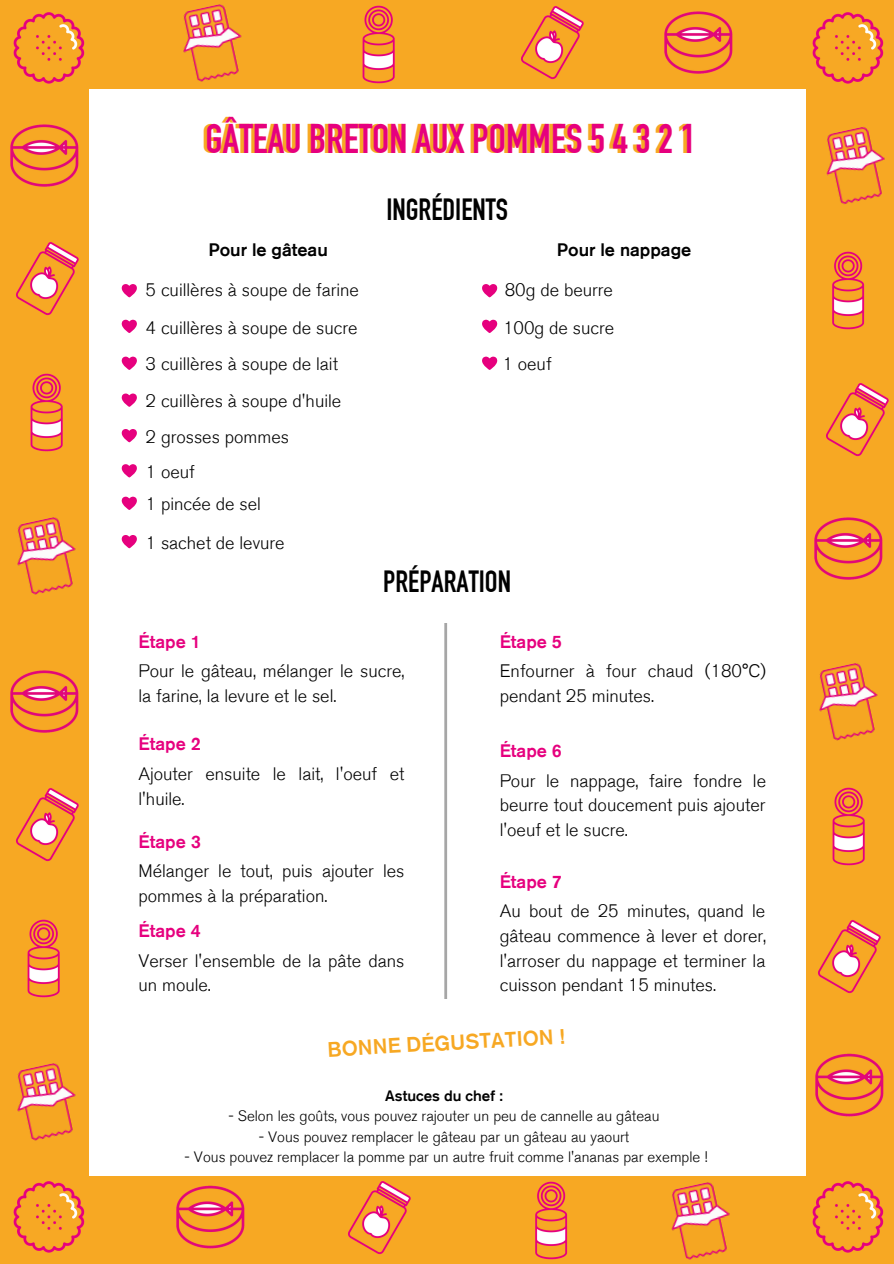
<style>
.page{position:relative;width:894px;height:1264px;background:#fff}
.page>*{position:absolute;margin:0;border:0;box-sizing:border-box;transform-origin:0 0}
.t1{font:40.5px "DIN Engschrift";color:#e6007e}
.t2{font:30px "DIN Engschrift";color:#000}
.t3{font:500 21px "Akzidenz Grotesk BE";color:#f7a823}
.t4{font:300 18px/24.8px "Akzidenz Grotesk BE";color:#000}
.t5{font:500 18px "Akzidenz Grotesk BE";color:#e6007e}
.t6{font:500 18px "Akzidenz Grotesk BE";color:#000}
.t7{font:300 15px "Akzidenz Grotesk BE";color:#000}
.t8{font:500 15px "Akzidenz Grotesk BE";color:#000}
</style>
<div class="page">
<div style="left:0;top:0;width:893px;height:1263px;background:#f7a823"></div>
<div style="left:89px;top:89px;width:717px;height:1087px;background:#fff"></div>
<img style="left:13px;top:12px;width:72px;height:72px">
<img style="left:812px;top:12px;width:72px;height:72px">
<img style="left:13px;top:1181px;width:72px;height:72px">
<img style="left:812px;top:1181px;width:72px;height:72px">
<img style="left:183px;top:4px;width:59px;height:78px">
<img style="left:826px;top:127px;width:59px;height:77px">
<img style="left:671px;top:1182px;width:59px;height:78px">
<img style="left:17px;top:1063px;width:59px;height:78px">
<img style="left:521px;top:6px;width:62px;height:74px">
<img style="left:826px;top:383px;width:62px;height:74px">
<img style="left:348px;top:1181px;width:63px;height:74px">
<img style="left:16px;top:788px;width:63px;height:73px">
<img style="left:362px;top:5px;width:33px;height:79px">
<img style="left:832px;top:251px;width:32px;height:79px">
<img style="left:535px;top:1181px;width:33px;height:79px">
<img style="left:664px;top:11px;width:69px;height:63px">
<img style="left:176px;top:1185px;width:69px;height:64px">
<img style="left:814px;top:517px;width:68px;height:63px">
<img style="left:819px;top:663px;width:59px;height:78px">
<img style="left:818px;top:920px;width:62px;height:73px">
<img style="left:832px;top:787px;width:33px;height:79px">
<img style="left:815px;top:1053px;width:68px;height:64px">
<img style="left:27px;top:919px;width:33px;height:79px">
<img style="left:10px;top:670px;width:69px;height:63px">
<img style="left:17px;top:517px;width:59px;height:78px">
<img style="left:16px;top:242px;width:63px;height:73px">
<img style="left:30px;top:373px;width:33px;height:79px">
<img style="left:10px;top:124px;width:69px;height:63px">
<svg style="left:121px;top:284px;width:16px;height:13px"></svg>
<svg style="left:121px;top:319px;width:16px;height:14px"></svg>
<svg style="left:121px;top:356px;width:16px;height:14px"></svg>
<svg style="left:121px;top:393px;width:16px;height:14px"></svg>
<svg style="left:121px;top:429px;width:16px;height:13px"></svg>
<svg style="left:121px;top:464px;width:16px;height:13px"></svg>
<svg style="left:121px;top:496px;width:16px;height:14px"></svg>
<svg style="left:121px;top:535px;width:16px;height:13px"></svg>
<svg style="left:482px;top:284px;width:15px;height:13px"></svg>
<svg style="left:482px;top:319px;width:15px;height:14px"></svg>
<svg style="left:482px;top:356px;width:15px;height:14px"></svg>
<svg style="left:444px;top:623px;width:4px;height:375px"></svg>
<p class="t1" style="left:205px;top:120px;width:491px">GÂTEAU BRETON AUX POMMES 5 4 3 2 1</p>
<p class="t2" style="left:386px;top:196px;width:123px">INGRÉDIENTS</p>
<p class="t6" style="left:208px;top:243px;width:121px">Pour le gâteau</p>
<p class="t6" style="left:556px;top:243px;width:136px">Pour le nappage</p>
<p class="t4" style="left:145px;top:280px;width:215px">5 cuillères à soupe de farine</p>
<p class="t4" style="left:145px;top:317px;width:213px">4 cuillères à soupe de sucre</p>
<p class="t4" style="left:145px;top:354px;width:194px">3 cuillères à soupe de lait</p>
<p class="t4" style="left:145px;top:391px;width:197px">2 cuillères à soupe d'huile</p>
<p class="t4" style="left:145px;top:426px;width:145px">2 grosses pommes</p>
<p class="t4" style="left:146px;top:461px;width:51px">1 oeuf</p>
<p class="t4" style="left:146px;top:494px;width:117px">1 pincée de sel</p>
<p class="t4" style="left:145px;top:532px;width:140px">1 sachet de levure</p>
<p class="t4" style="left:504px;top:280px;width:110px">80g de beurre</p>
<p class="t4" style="left:503px;top:317px;width:113px">100g de sucre</p>
<p class="t4" style="left:502px;top:354px;width:51px">1 oeuf</p>
<p class="t2" style="left:383px;top:568px;width:129px">PRÉPARATION</p>
<p class="t5" style="left:138px;top:635px;width:64px">Étape 1</p>
<p class="t4" style="left:138px;top:661px;width:267px">Pour le gâteau, mélanger le sucre, la farine, la levure et le sel.</p>
<p class="t5" style="left:138px;top:737px;width:64px">Étape 2</p>
<p class="t4" style="left:138px;top:763px;width:267px">Ajouter ensuite le lait, l'oeuf et l'huile.</p>
<p class="t5" style="left:138px;top:835px;width:64px">Étape 3</p>
<p class="t5" style="left:499px;top:635px;width:64px">Étape 5</p>
<p class="t4" style="left:499px;top:661px;width:268px">Enfourner à four chaud (180°C) pendant 25 minutes.</p>
<p class="t5" style="left:499px;top:744px;width:64px">Étape 6</p>
<p class="t4" style="left:499px;top:770px;width:268px;text-align:justify">Pour le nappage, faire fondre le beurre tout doucement puis ajouter l'oeuf et le sucre.</p>
<p class="t4" style="left:138px;top:861px;width:267px">Mélanger le tout, puis ajouter les pommes à la préparation.</p>
<p class="t5" style="left:499px;top:874px;width:64px">Étape 7</p>
<p class="t4" style="left:499px;top:900px;width:268px;text-align:justify">Au bout de 25 minutes, quand le gâteau commence à lever et dorer, l'arroser du nappage et terminer la cuisson pendant 15 minutes.</p>
<p class="t3" style="left:327px;top:1041px;width:239px;rotate:-3deg">BONNE DÉGUSTATION !</p>
<p class="t5" style="left:138px;top:924px;width:64px">Étape 4</p>
<p class="t4" style="left:138px;top:950px;width:267px">Verser l'ensemble de la pâte dans un moule.</p>
<p class="t8" style="left:385px;top:1090px;width:119px">Astuces du chef :</p>
<p class="t7" style="left:228px;top:1110px;width:432px">- Selon les goûts, vous pouvez rajouter un peu de cannelle au gâteau</p>
<p class="t7" style="left:259px;top:1131px;width:372px">- Vous pouvez remplacer le gâteau par un gâteau au yaourt</p>
<p class="t7" style="left:184px;top:1151px;width:524px">- Vous pouvez remplacer la pomme par un autre fruit comme l'ananas par exemple !</p>
</div>
